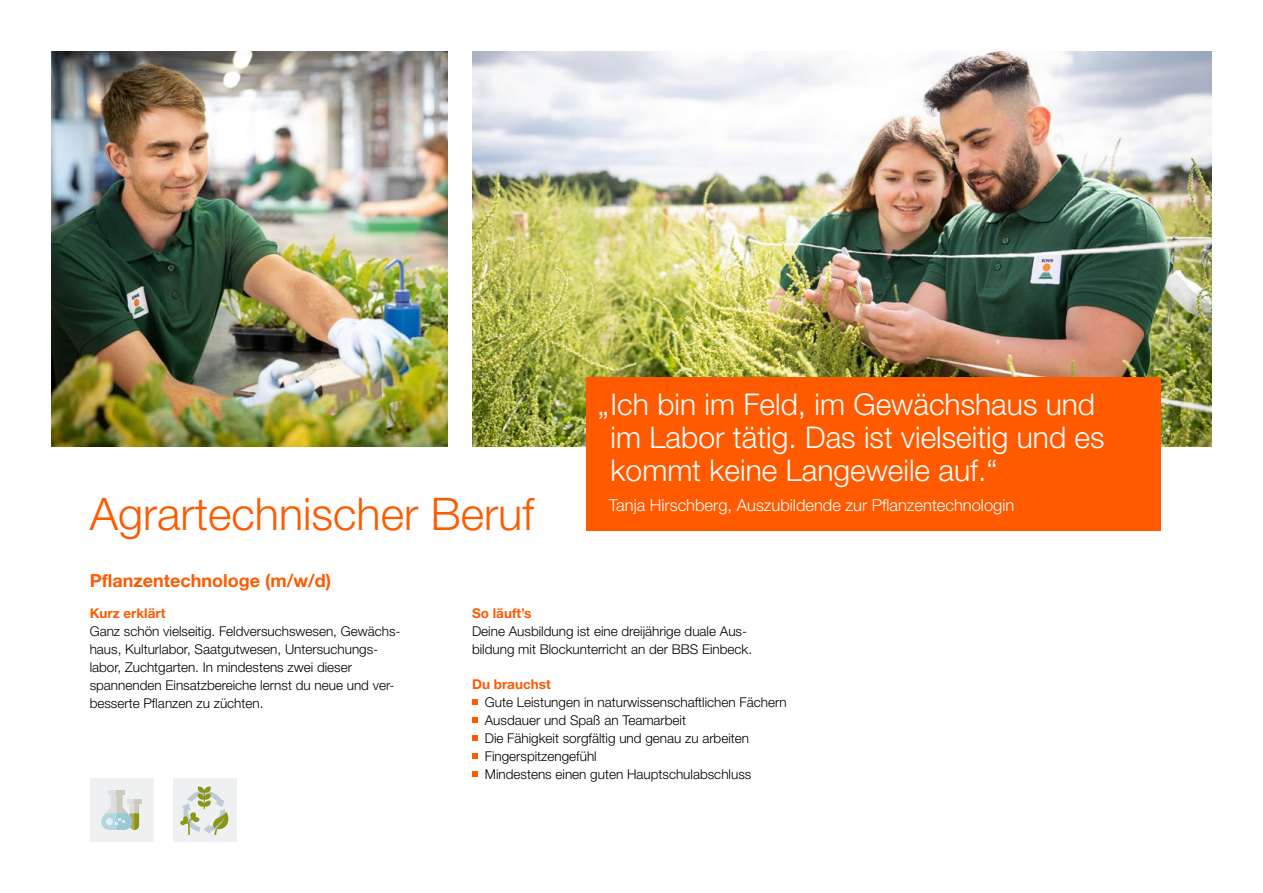
<style>
.page{position:relative;width:1263px;height:893px;background:#fff}
.page>*{position:absolute;margin:0;border:0;box-sizing:border-box;transform-origin:0 0}
.t1{font:300 45px "Helvetica Neue LT Pro";color:#ff5a00}
.t2{font:300 30px/33px "Helvetica Neue LT Pro";color:#fff}
.t3{font:700 18px "Helvetica Neue LT Pro";color:#ff5a00}
.t4{font:300 16.5px "Helvetica Neue LT Pro";color:#fff}
.t5{font:300 13.5px/18px "Helvetica Neue LT Pro";color:#000}
.t6{font:700 13.5px "Helvetica Neue LT Pro";color:#ff5a00}
</style>
<div class="page">
<img style="left:472px;top:51px;width:740px;height:395px">
<img style="left:51px;top:51px;width:397px;height:395px">
<div style="left:587px;top:377px;width:574px;height:153px;background:#ff5a00"></div>
<svg style="left:472px;top:699px;width:6px;height:6px"></svg>
<svg style="left:472px;top:717px;width:6px;height:6px"></svg>
<svg style="left:472px;top:735px;width:6px;height:6px"></svg>
<svg style="left:472px;top:753px;width:6px;height:6px"></svg>
<svg style="left:472px;top:771px;width:6px;height:6px"></svg>
<div style="left:173px;top:778px;width:63px;height:64px;background:#eef0f1"></div>
<div style="left:90px;top:778px;width:63px;height:64px;background:#eef0f1"></div>
<svg style="left:180px;top:787px;width:49px;height:48px"></svg>
<svg style="left:101px;top:790px;width:40px;height:40px"></svg>
<h2 class="t2" style="left:611px;top:387px;width:495px;text-indent:-13px">„Ich bin im Feld, im Gewächshaus und im Labor tätig. Das ist vielseitig und es kommt keine Langeweile auf.“</h2>
<h1 class="t1" style="left:90px;top:486px;width:446px">Agrartechnischer Beruf</h1>
<h3 class="t3" style="left:90px;top:569px;width:243px">Pflanzentechnologe (m/w/d)</h3>
<p class="t6" style="left:90px;top:605px;width:77px">Kurz erklärt</p>
<p class="t5" style="left:90px;top:622px;width:312px">Ganz schön vielseitig. Feldversuchswesen, Gewächs&shy;haus, Kulturlabor, Saatgutwesen, Untersuchungs&shy;labor, Zuchtgarten. In mindestens zwei dieser spannenden Einsatzbereiche lernst du neue und ver&shy;besserte Pflanzen zu züchten.</p>
<p class="t4" style="left:609px;top:495px;width:407px">Tanja Hirschberg, Auszubildende zur Pflanzentechnologin</p>
<p class="t6" style="left:472px;top:605px;width:61px">So läuft’s</p>
<p class="t5" style="left:472px;top:622px;width:282px">Deine Ausbildung ist eine dreijährige duale Aus&shy;bildung mit Blockunterricht an der BBS Einbeck.</p>
<p class="t6" style="left:472px;top:676px;width:80px">Du brauchst</p>
<p class="t5" style="left:485px;top:693px;width:304px">Gute Leistungen in naturwissenschaftlichen Fächern Ausdauer und Spaß an Teamarbeit<br>Die Fähigkeit sorgfältig und genau zu arbeiten Fingerspitzengefühl<br>Mindestens einen guten Hauptschulabschluss</p>
</div>
